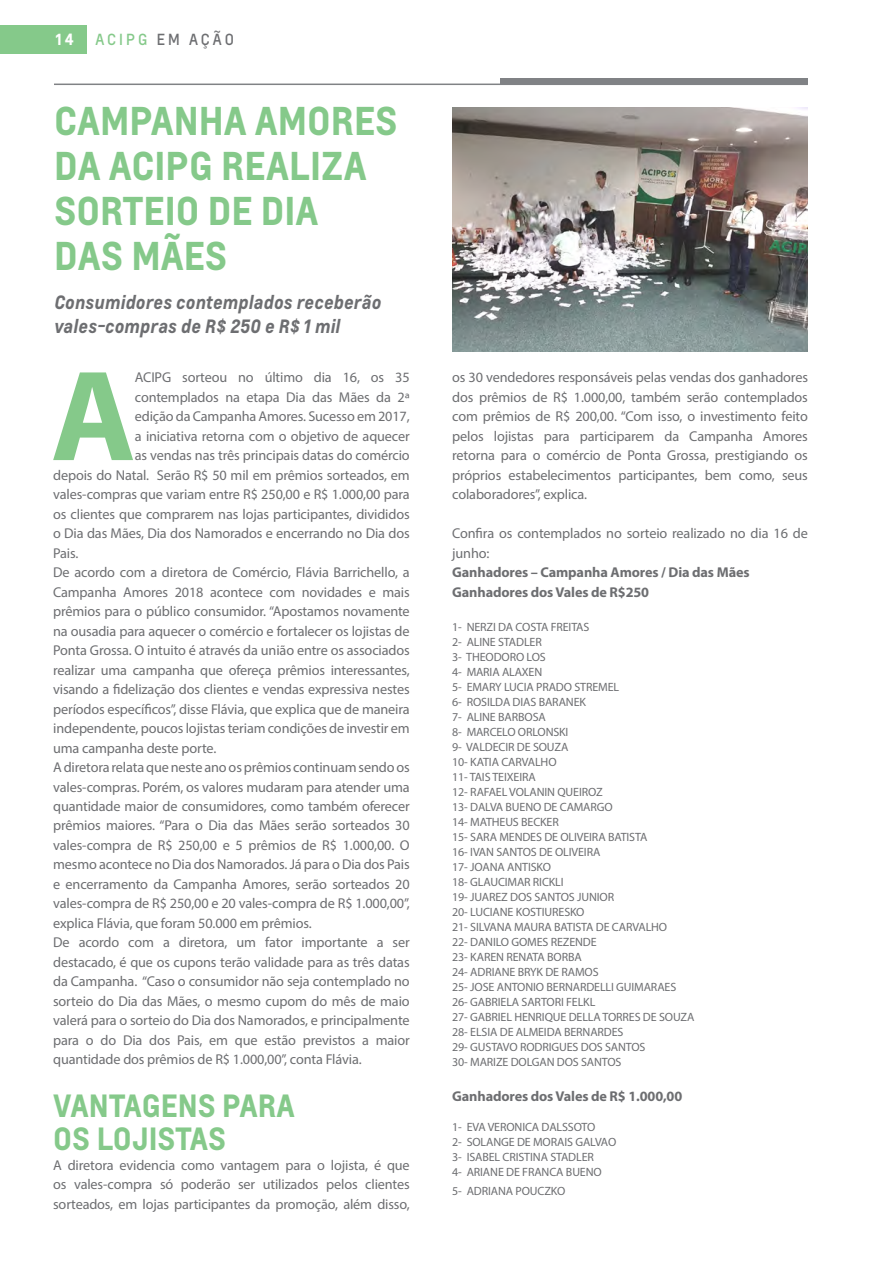
<style>
.page{position:relative;width:893px;height:1263px;background:#fff}
.page>*{position:absolute;margin:0;border:0;box-sizing:border-box;transform-origin:0 0}
.t1{font:700 130.05px "Myriad Pro";color:#85c98a}
.t2{font:700 37.5px/45px "Louis";color:#85c98a}
.t3{font:700 30px/33px "Louis";color:#85c98a}
.t4{font:italic 700 18px/24px "Louis";color:#6d6e71}
.t5{font:15px "Louis";letter-spacing:.2em;color:#6d6e71}
.t6{font:700 15px "Louis";color:#fff}
.t7{font:14.25px/19.5px "Myriad Pro";letter-spacing:-.01em;color:#6d6e71;text-align:justify}
.t8{font:700 14.25px/19.5px "Myriad Pro";letter-spacing:-.01em;color:#6d6e71}
.t9{font:12px/15px "Myriad Pro";letter-spacing:-.01em;color:#6d6e71}
.s1{color:#85c98a}
</style>
<div class="page">
<div style="left:0;top:25px;width:87px;height:29px;background:#85c98a"></div>
<hr style="left:54px;top:84px;width:754px;height:1px;background:#808285">
<div style="left:501px;top:79px;width:307px;height:5px;background:#808285"></div>
<img style="left:452px;top:107px;width:356px;height:245px">
<p class="t6" style="left:56px;top:29px;width:19px">14</p>
<p class="t5" style="left:95px;top:30px;width:140px"><span class="s1">ACIPG</span> EM AÇÃO</p>
<h2 class="t2" style="left:54px;top:98px;width:345px">CAMPANHA AMORES<br>DA ACIPG REALIZA<br>SORTEIO DE DIA<br>DAS MÃES</h2>
<p class="t4" style="left:54px;top:290px;width:329px">Consumidores contemplados receberão vales-compras de R$ 250 e R$ 1 mil</p>
<h1 class="t1" style="left:51px;top:331px;width:87px">A</h1>
<p class="t7" style="left:135px;top:367px;width:276px">ACIPG sorteou no último dia 16, os 35</p>
<p class="t7" style="left:135px;top:387px;width:276px">contemplados na etapa Dia das Mães da 2ª</p>
<p class="t7" style="left:135px;top:406px;width:276px">edição da Campanha Amores. Sucesso em 2017,</p>
<p class="t7" style="left:135px;top:426px;width:276px">a iniciativa retorna com o objetivo de aquecer</p>
<p class="t7" style="left:135px;top:445px;width:276px">as vendas nas três principais datas do comércio</p>
<p class="t7" style="left:53px;top:465px;width:358px">depois do Natal. Serão R$ 50 mil em prêmios sorteados, em</p>
<p class="t7" style="left:53px;top:484px;width:358px">vales-compras que variam entre R$ 250,00 e R$ 1.000,00 para</p>
<p class="t7" style="left:53px;top:504px;width:358px">os clientes que comprarem nas lojas participantes, divididos</p>
<p class="t7" style="left:53px;top:523px;width:358px">o Dia das Mães, Dia dos Namorados e encerrando no Dia dos</p>
<p class="t7" style="left:53px;top:543px;width:27px">Pais.</p>
<p class="t7" style="left:53px;top:562px;width:358px">De acordo com a diretora de Comércio, Flávia Barrichello, a</p>
<p class="t7" style="left:53px;top:582px;width:358px">Campanha Amores 2018 acontece com novidades e mais</p>
<p class="t7" style="left:53px;top:601px;width:358px">prêmios para o público consumidor. “Apostamos novamente</p>
<p class="t7" style="left:53px;top:621px;width:358px">na ousadia para aquecer o comércio e fortalecer os lojistas de</p>
<p class="t7" style="left:53px;top:640px;width:358px">Ponta Grossa. O intuito é através da união entre os associados</p>
<p class="t7" style="left:53px;top:660px;width:358px">realizar uma campanha que ofereça prêmios interessantes,</p>
<p class="t7" style="left:53px;top:679px;width:358px">visando a fidelização dos clientes e vendas expressiva nestes</p>
<p class="t7" style="left:53px;top:699px;width:358px">períodos específicos”, disse Flávia, que explica que de maneira</p>
<p class="t7" style="left:53px;top:718px;width:358px">independente, poucos lojistas teriam condições de investir em</p>
<p class="t7" style="left:53px;top:738px;width:165px">uma campanha deste porte.</p>
<p class="t7" style="left:53px;top:757px;width:358px">A diretora relata que neste ano os prêmios continuam sendo os</p>
<p class="t7" style="left:53px;top:777px;width:358px">vales-compras. Porém, os valores mudaram para atender uma</p>
<p class="t7" style="left:53px;top:796px;width:358px">quantidade maior de consumidores, como também oferecer</p>
<p class="t7" style="left:53px;top:816px;width:358px">prêmios maiores. “Para o Dia das Mães serão sorteados 30</p>
<p class="t7" style="left:53px;top:835px;width:358px">vales-compra de R$ 250,00 e 5 prêmios de R$ 1.000,00. O</p>
<p class="t7" style="left:53px;top:855px;width:358px">mesmo acontece no Dia dos Namorados. Já para o Dia dos Pais</p>
<p class="t7" style="left:53px;top:874px;width:358px">e encerramento da Campanha Amores, serão sorteados 20</p>
<p class="t7" style="left:53px;top:894px;width:358px">vales-compra de R$ 250,00 e 20 vales-compra de R$ 1.000,00”,</p>
<p class="t7" style="left:53px;top:913px;width:260px">explica Flávia, que foram 50.000 em prêmios.</p>
<p class="t7" style="left:53px;top:933px;width:358px">De acordo com a diretora, um fator importante a ser</p>
<p class="t7" style="left:53px;top:952px;width:358px">destacado, é que os cupons terão validade para as três datas</p>
<p class="t7" style="left:53px;top:972px;width:358px">da Campanha. “Caso o consumidor não seja contemplado no</p>
<p class="t7" style="left:53px;top:991px;width:358px">sorteio do Dia das Mães, o mesmo cupom do mês de maio</p>
<p class="t7" style="left:53px;top:1011px;width:358px">valerá para o sorteio do Dia dos Namorados, e principalmente</p>
<p class="t7" style="left:53px;top:1030px;width:358px">para o do Dia dos Pais, em que estão previstos a maior</p>
<p class="t7" style="left:53px;top:1050px;width:310px">quantidade dos prêmios de R$ 1.000,00”, conta Flávia.</p>
<h3 class="t3" style="left:53px;top:1089px;width:243px">VANTAGENS PARA<br>OS LOJISTAS</h3>
<p class="t7" style="left:53px;top:1155px;width:358px">A diretora evidencia como vantagem para o lojista, é que os vales-compra só poderão ser utilizados pelos clientes sorteados, em lojas participantes da promoção, além disso,</p>
<p class="t7" style="left:452px;top:367px;width:357px">os 30 vendedores responsáveis pelas vendas dos ganhadores dos prêmios de R$ 1.000,00, também serão contemplados com prêmios de R$ 200,00. “Com isso, o investimento feito pelos lojistas para participarem da Campanha Amores retorna para o comércio de Ponta Grossa, prestigiando os próprios estabelecimentos participantes, bem como, seus colaboradores”, explica.</p>
<p class="t7" style="left:452px;top:523px;width:357px">Confira os contemplados no sorteio realizado no dia 16 de junho:</p>
<p class="t8" style="left:452px;top:562px;width:299px">Ganhadores – Campanha Amores / Dia das Mães<br>Ganhadores dos Vales de R$250</p>
<p class="t9" style="left:452px;top:619px;width:244px">1- NERZI DA COSTA FREITAS<br>2- ALINE STADLER<br>3- THEODORO LOS<br>4- MARIA ALAXEN<br>5- EMARY LUCIA PRADO STREMEL<br>6- ROSILDA DIAS BARANEK<br>7- ALINE BARBOSA<br>8- MARCELO ORLONSKI<br>9- VALDECIR DE SOUZA<br>10- KATIA CARVALHO<br>11- TAIS TEIXEIRA<br>12- RAFAEL VOLANIN QUEIROZ<br>13- DALVA BUENO DE CAMARGO<br>14- MATHEUS BECKER<br>15- SARA MENDES DE OLIVEIRA BATISTA<br>16- IVAN SANTOS DE OLIVEIRA<br>17- JOANA ANTISKO<br>18- GLAUCIMAR RICKLI<br>19- JUAREZ DOS SANTOS JUNIOR<br>20- LUCIANE KOSTIURESKO<br>21- SILVANA MAURA BATISTA DE CARVALHO<br>22- DANILO GOMES REZENDE<br>23- KAREN RENATA BORBA<br>24- ADRIANE BRYK DE RAMOS<br>25- JOSE ANTONIO BERNARDELLI GUIMARAES<br>26- GABRIELA SARTORI FELKL<br>27- GABRIEL HENRIQUE DELLA TORRES DE SOUZA<br>28- ELSIA DE ALMEIDA BERNARDES<br>29- GUSTAVO RODRIGUES DOS SANTOS<br>30- MARIZE DOLGAN DOS SANTOS</p>
<p class="t8" style="left:452px;top:1086px;width:232px">Ganhadores dos Vales de R$ 1.000,00</p>
<p class="t9" style="left:452px;top:1119px;width:166px">1- EVA VERONICA DALSSOTO<br>2- SOLANGE DE MORAIS GALVAO<br>3- ISABEL CRISTINA STADLER<br>4- ARIANE DE FRANCA BUENO</p>
<p class="t9" style="left:452px;top:1183px;width:115px">5- ADRIANA POUCZKO</p>
</div>
